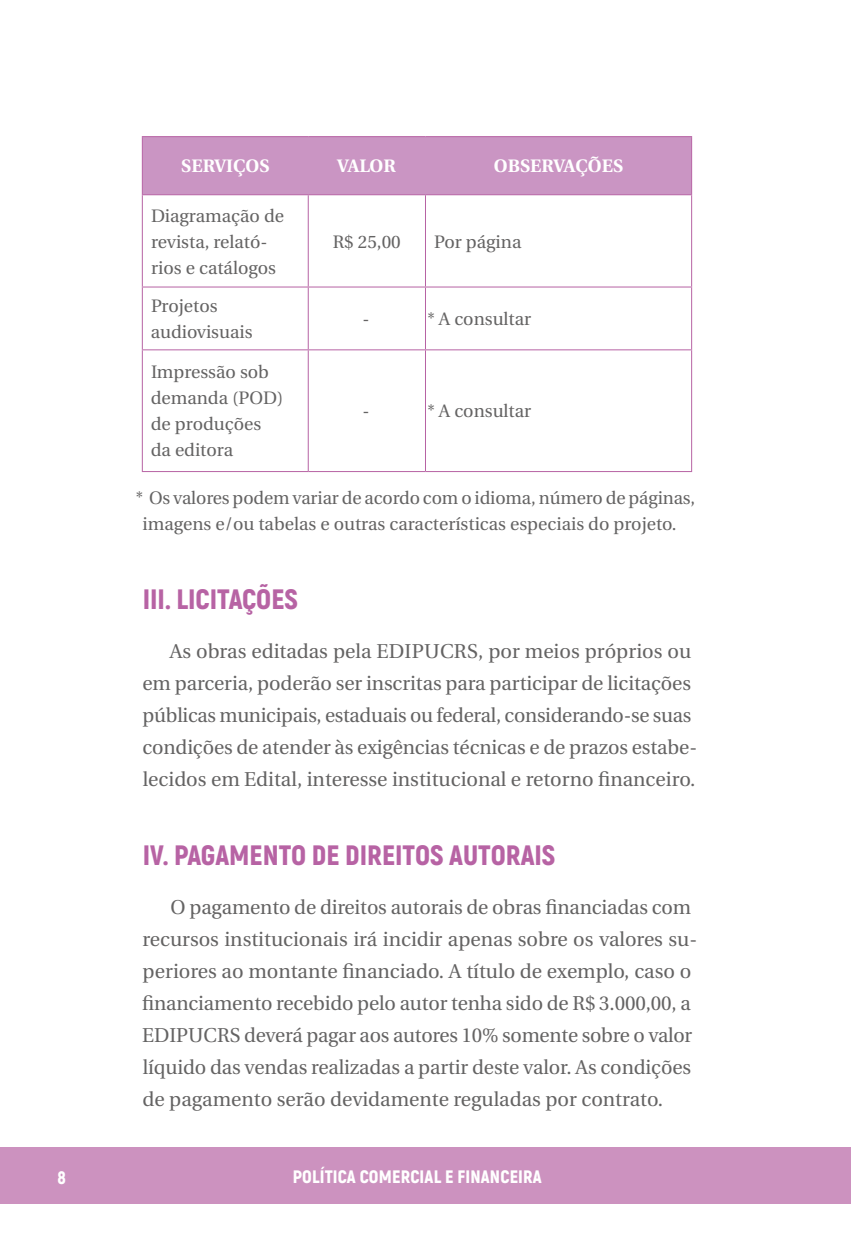
<style>
.page{position:relative;width:851px;height:1248px;background:#fff}
.page>*{position:absolute;margin:0;border:0;box-sizing:border-box;transform-origin:0 0}
.t1{font:900 28px "Akrobat";color:#b763a4}
.t2{font:20px/32px "Heuristica";letter-spacing:-.005em;color:#646363}
.t3{font:18px/26px "Heuristica";color:#646363}
.t4{font:900 18px "Akrobat";letter-spacing:.01em;color:#fff}
.t5{font:700 18px "Heuristica";color:#fff}
</style>
<div class="page">
<div style="left:0;top:1146px;width:850px;height:57px;background:#cc92bf"></div>
<hr style="left:850px;top:1146px;width:1px;height:57px;background:#b763a4">
<div style="left:143px;top:137px;width:548px;height:57px;background:#ca95c3"></div>
<hr style="left:308px;top:195px;width:1px;height:91px;background:#b763a4">
<hr style="left:425px;top:195px;width:1px;height:91px;background:#b763a4">
<hr style="left:142px;top:286px;width:166px;height:1px;background:#b763a4">
<hr style="left:308px;top:286px;width:117px;height:1px;background:#b763a4">
<hr style="left:308px;top:287px;width:1px;height:62px;background:#b763a4">
<hr style="left:425px;top:286px;width:267px;height:1px;background:#b763a4">
<hr style="left:425px;top:287px;width:1px;height:62px;background:#b763a4">
<hr style="left:142px;top:349px;width:166px;height:1px;background:#b763a4">
<hr style="left:308px;top:349px;width:117px;height:1px;background:#b763a4">
<hr style="left:308px;top:350px;width:1px;height:121px;background:#b763a4">
<hr style="left:425px;top:349px;width:267px;height:1px;background:#b763a4">
<hr style="left:425px;top:350px;width:1px;height:121px;background:#b763a4">
<hr style="left:142px;top:471px;width:166px;height:1px;background:#b763a4">
<hr style="left:308px;top:471px;width:117px;height:1px;background:#b763a4">
<hr style="left:425px;top:471px;width:267px;height:1px;background:#b763a4">
<hr style="left:142px;top:195px;width:1px;height:91px;background:#b763a4">
<hr style="left:691px;top:195px;width:1px;height:91px;background:#b763a4">
<hr style="left:142px;top:287px;width:1px;height:62px;background:#b763a4">
<hr style="left:691px;top:287px;width:1px;height:62px;background:#b763a4">
<hr style="left:142px;top:350px;width:1px;height:121px;background:#b763a4">
<hr style="left:691px;top:350px;width:1px;height:121px;background:#b763a4">
<hr style="left:142px;top:136px;width:166px;height:1px;background:#b763a4">
<hr style="left:142px;top:137px;width:1px;height:57px;background:#b763a4">
<hr style="left:308px;top:136px;width:117px;height:1px;background:#b763a4">
<hr style="left:425px;top:136px;width:267px;height:1px;background:#b763a4">
<hr style="left:691px;top:137px;width:1px;height:57px;background:#b763a4">
<hr style="left:142px;top:194px;width:166px;height:1px;background:#b763a4">
<hr style="left:308px;top:194px;width:117px;height:1px;background:#b763a4">
<hr style="left:425px;top:194px;width:267px;height:1px;background:#b763a4">
<p class="t5" style="left:181px;top:152px;width:90px">SERVIÇOS</p>
<p class="t5" style="left:337px;top:152px;width:60px">VALOR</p>
<p class="t5" style="left:494px;top:152px;width:131px">OBSERVAÇÕES</p>
<p class="t3" style="left:151px;top:203px;width:134px">Diagramação de revista, relató&shy;rios e catálogos</p>
<p class="t3" style="left:332px;top:229px;width:70px">R$ 25,00</p>
<p class="t3" style="left:434px;top:229px;width:89px">Por página</p>
<p class="t3" style="left:151px;top:293px;width:103px">Projetos audiovisuais</p>
<p class="t3" style="left:151px;top:359px;width:134px">Impressão sob demanda (POD) de produções da editora</p>
<p class="t3" style="left:362px;top:306px;width:9px">-</p>
<p class="t3" style="left:427px;top:306px;width:105px">* A consultar</p>
<p class="t3" style="left:362px;top:398px;width:9px">-</p>
<p class="t3" style="left:427px;top:398px;width:105px">* A consultar</p>
<p class="t3" style="left:142px;top:484px;width:554px;text-indent:-7px">* Os valores podem variar de acordo com o idioma, número de páginas, imagens e/ou tabelas e outras características especiais do projeto.</p>
<h1 class="t1" style="left:143px;top:580px;width:157px">III. LICITAÇÕES</h1>
<p class="t2" style="left:142px;top:635px;width:556px;text-indent:27px">As obras editadas pela EDIPUCRS, por meios próprios ou em parceria, poderão ser inscritas para participar de licitações públicas municipais, estaduais ou federal, considerando-se suas condições de atender às exigências técnicas e de prazos estabe&shy;lecidos em Edital, interesse institucional e retorno financeiro.</p>
<h1 class="t1" style="left:143px;top:836px;width:414px">IV. PAGAMENTO DE DIREITOS AUTORAIS</h1>
<p class="t2" style="left:142px;top:891px;width:556px;text-indent:28px">O pagamento de direitos autorais de obras financiadas com recursos institucionais irá incidir apenas sobre os valores su&shy;periores ao montante financiado. A título de exemplo, caso o financiamento recebido pelo autor tenha sido de R$ 3.000,00, a EDIPUCRS deverá pagar aos autores 10% somente sobre o valor líquido das vendas realizadas a partir deste valor. As condições de pagamento serão devidamente reguladas por contrato.</p>
<p class="t4" style="left:58px;top:1166px;width:10px">8</p>
<p class="t4" style="left:292px;top:1164px;width:250px">POLÍTICA COMERCIAL E FINANCEIRA</p>
</div>
